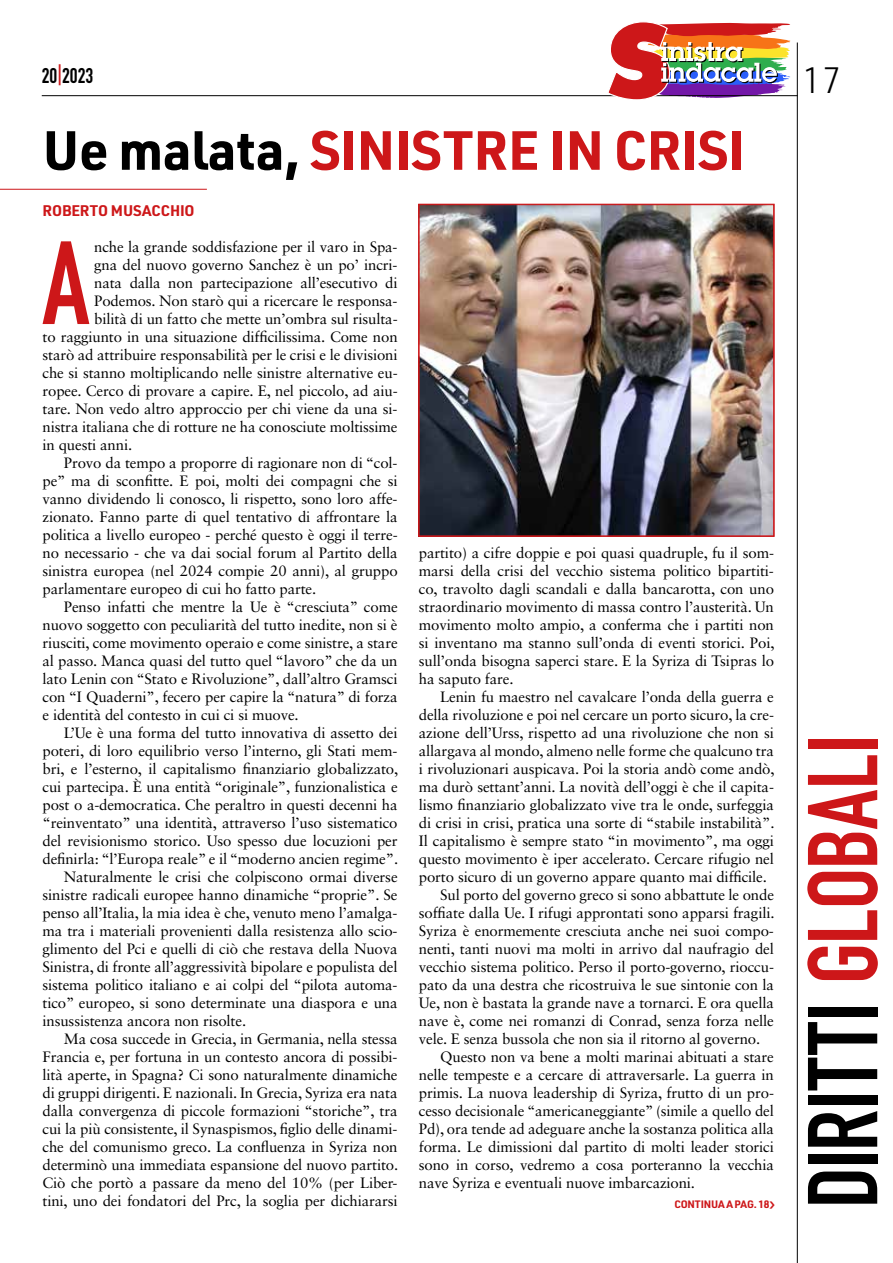
<style>
.page{position:relative;width:893px;height:1263px;background:#fff}
.page>*{position:absolute;margin:0;border:0;box-sizing:border-box;transform-origin:0 0}
.t1{font:116.1px "DIN Engschrift Std";color:#cd1719}
.t2{font:97.35px "DIN Engschrift Std";letter-spacing:-.005em;color:#000}
.t3{font:700 54px "URWDIN";letter-spacing:-.01em;color:#cd1719}
.t4{font:300 36px "URWDIN";color:#000}
.t5{font:21px "DIN Engschrift Std";color:#000}
.t6{font:15px/18px "Sabon LT Std";letter-spacing:-.01em;color:#000;text-align:justify}
.t7{font:700 15px "URWDIN";letter-spacing:-.005em;color:#cd1719}
.t8{font:700 10.5px "URWDIN";letter-spacing:-.015em;color:#cd1719}
.s1{color:#cd1719}
.s2{color:#000}
</style>
<div class="page">
<hr style="left:42px;top:95px;width:756px;height:1px;background:#000">
<hr style="left:797px;top:43px;width:1px;height:1220px;background:#000">
<svg style="left:606px;top:22px;width:185px;height:78px"></svg>
<hr style="left:0;top:189px;width:207px;height:1px;background:#cd1719">
<img style="left:418px;top:204px;width:356px;height:333px">
<div style="left:419px;top:205px;width:355px;height:331px;border:1px solid #cd1719"></div>
<h3 class="t5" style="left:42px;top:63px;width:53px">20<span class="s1">|</span>2023</h3>
<h3 class="t4" style="left:802px;top:56px;width:40px">17</h3>
<h3 class="t3" style="left:43px;top:113px;width:704px"><span class="s2">Ue malata,</span> SINISTRE IN CRISI</h3>
<p class="t7" style="left:43px;top:200px;width:154px">ROBERTO MUSACCHIO</p>
<h1 class="t1" style="left:42px;top:215px;width:49px">A</h1>
<p class="t6" style="left:94px;top:238px;width:305px">nche la grande soddisfazione per il varo in Spa-</p>
<p class="t6" style="left:94px;top:256px;width:305px">gna del nuovo governo Sanchez è un po’ incri-</p>
<p class="t6" style="left:94px;top:274px;width:305px">nata dalla non partecipazione all’esecutivo di</p>
<p class="t6" style="left:94px;top:292px;width:305px">Podemos. Non starò qui a ricercare le responsa-</p>
<p class="t6" style="left:94px;top:310px;width:305px">bilità di un fatto che mette un’ombra sul risulta-</p>
<p class="t6" style="left:43px;top:328px;width:357px">to raggiunto in una situazione difficilissima. Come non</p>
<p class="t6" style="left:43px;top:346px;width:357px">starò ad attribuire responsabilità per le crisi e le divisioni</p>
<p class="t6" style="left:43px;top:364px;width:357px">che si stanno moltiplicando nelle sinistre alternative eu-</p>
<p class="t6" style="left:43px;top:382px;width:357px">ropee. Cerco di provare a capire. E, nel piccolo, ad aiu-</p>
<p class="t6" style="left:43px;top:400px;width:357px">tare. Non vedo altro approccio per chi viene da una si-</p>
<p class="t6" style="left:43px;top:418px;width:357px">nistra italiana che di rotture ne ha conosciute moltissime</p>
<p class="t6" style="left:43px;top:436px;width:91px">in questi anni.</p>
<p class="t6" style="left:64px;top:454px;width:335px">Provo da tempo a proporre di ragionare non di “col-</p>
<p class="t6" style="left:43px;top:472px;width:357px">pe” ma di sconfitte. E poi, molti dei compagni che si</p>
<p class="t6" style="left:43px;top:490px;width:357px">vanno dividendo li conosco, li rispetto, sono loro affe-</p>
<p class="t6" style="left:43px;top:508px;width:357px">zionato. Fanno parte di quel tentativo di affrontare la</p>
<p class="t6" style="left:43px;top:526px;width:357px">politica a livello europeo - perché questo è oggi il terre-</p>
<p class="t6" style="left:43px;top:544px;width:357px">no necessario - che va dai social forum al Partito della</p>
<p class="t6" style="left:43px;top:562px;width:357px">sinistra europea (nel 2024 compie 20 anni), al gruppo</p>
<p class="t6" style="left:43px;top:580px;width:275px">parlamentare europeo di cui ho fatto parte.</p>
<p class="t6" style="left:64px;top:598px;width:335px">Penso infatti che mentre la Ue è “cresciuta” come</p>
<p class="t6" style="left:43px;top:616px;width:357px">nuovo soggetto con peculiarità del tutto inedite, non si è</p>
<p class="t6" style="left:43px;top:634px;width:357px">riusciti, come movimento operaio e come sinistre, a stare</p>
<p class="t6" style="left:43px;top:652px;width:356px">al passo. Manca quasi del tutto quel “lavoro” che da un</p>
<p class="t6" style="left:43px;top:670px;width:357px">lato Lenin con “Stato e Rivoluzione”, dall’altro Gramsci</p>
<p class="t6" style="left:43px;top:688px;width:357px">con “I Quaderni”, fecero per capire la “natura” di forza</p>
<p class="t6" style="left:43px;top:706px;width:258px">e identità del contesto in cui ci si muove.</p>
<p class="t6" style="left:64px;top:724px;width:335px">L’Ue è una forma del tutto innovativa di assetto dei</p>
<p class="t6" style="left:43px;top:742px;width:357px">poteri, di loro equilibrio verso l’interno, gli Stati mem-</p>
<p class="t6" style="left:43px;top:760px;width:357px">bri, e l’esterno, il capitalismo finanziario globalizzato,</p>
<p class="t6" style="left:43px;top:778px;width:357px">cui partecipa. È una entità “originale”, funzionalistica e</p>
<p class="t6" style="left:43px;top:796px;width:357px">post o a-democratica. Che peraltro in questi decenni ha</p>
<p class="t6" style="left:43px;top:814px;width:357px">“reinventato” una identità, attraverso l’uso sistematico</p>
<p class="t6" style="left:43px;top:832px;width:357px">del revisionismo storico. Uso spesso due locuzioni per</p>
<p class="t6" style="left:43px;top:850px;width:357px">definirla: “l’Europa reale” e il “moderno ancien regime”.</p>
<p class="t6" style="left:64px;top:868px;width:335px">Naturalmente le crisi che colpiscono ormai diverse</p>
<p class="t6" style="left:43px;top:886px;width:357px">sinistre radicali europee hanno dinamiche “proprie”. Se</p>
<p class="t6" style="left:43px;top:904px;width:357px">penso all’Italia, la mia idea è che, venuto meno l’amalga-</p>
<p class="t6" style="left:43px;top:922px;width:356px">ma tra i materiali provenienti dalla resistenza allo scio-</p>
<p class="t6" style="left:43px;top:940px;width:357px">glimento del Pci e quelli di ciò che restava della Nuova</p>
<p class="t6" style="left:43px;top:958px;width:357px">Sinistra, di fronte all’aggressività bipolare e populista del</p>
<p class="t6" style="left:43px;top:976px;width:356px">sistema politico italiano e ai colpi del “pilota automa-</p>
<p class="t6" style="left:43px;top:994px;width:357px">tico” europeo, si sono determinate una diaspora e una</p>
<p class="t6" style="left:43px;top:1012px;width:205px">insussistenza ancora non risolte.</p>
<p class="t6" style="left:64px;top:1030px;width:335px">Ma cosa succede in Grecia, in Germania, nella stessa</p>
<p class="t6" style="left:43px;top:1048px;width:356px">Francia e, per fortuna in un contesto ancora di possibi-</p>
<p class="t6" style="left:43px;top:1066px;width:357px">lità aperte, in Spagna? Ci sono naturalmente dinamiche</p>
<p class="t6" style="left:43px;top:1084px;width:357px">di gruppi dirigenti. E nazionali. In Grecia, Syriza era nata</p>
<p class="t6" style="left:43px;top:1102px;width:357px">dalla convergenza di piccole formazioni “storiche”, tra</p>
<p class="t6" style="left:43px;top:1120px;width:357px">cui la più consistente, il Synaspismos, figlio delle dinami-</p>
<p class="t6" style="left:43px;top:1138px;width:357px">che del comunismo greco. La confluenza in Syriza non</p>
<p class="t6" style="left:43px;top:1156px;width:357px">determinò una immediata espansione del nuovo partito.</p>
<p class="t6" style="left:43px;top:1174px;width:357px">Ciò che portò a passare da meno del 10% (per Liber-</p>
<p class="t6" style="left:43px;top:1192px;width:357px">tini, uno dei fondatori del Prc, la soglia per dichiararsi</p>
<p class="t6" style="left:419px;top:544px;width:357px">partito) a cifre doppie e poi quasi quadruple, fu il som&shy;marsi della crisi del vecchio sistema politico bipartiti&shy;co, travolto dagli scandali e dalla bancarotta, con uno straordinario movimento di massa contro l’austerità. Un movimento molto ampio, a conferma che i partiti non si inventano ma stanno sull’onda di eventi storici. Poi, sull’onda bisogna saperci stare. E la Syriza di Tsipras lo ha saputo fare.</p>
<p class="t6" style="left:440px;top:688px;width:335px">Lenin fu maestro nel cavalcare l’onda della guerra e</p>
<p class="t6" style="left:419px;top:706px;width:357px">della rivoluzione e poi nel cercare un porto sicuro, la cre-</p>
<p class="t6" style="left:419px;top:724px;width:357px">azione dell’Urss, rispetto ad una rivoluzione che non si</p>
<p class="t6" style="left:419px;top:742px;width:357px">allargava al mondo, almeno nelle forme che qualcuno tra</p>
<p class="t6" style="left:419px;top:760px;width:357px">i rivoluzionari auspicava. Poi la storia andò come andò,</p>
<p class="t6" style="left:419px;top:778px;width:357px">ma durò settant’anni. La novità dell’oggi è che il capita-</p>
<p class="t6" style="left:419px;top:796px;width:357px">lismo finanziario globalizzato vive tra le onde, surfeggia</p>
<p class="t6" style="left:419px;top:814px;width:357px">di crisi in crisi, pratica una sorte di “stabile instabilità”.</p>
<p class="t6" style="left:419px;top:832px;width:357px">Il capitalismo è sempre stato “in movimento”, ma oggi</p>
<p class="t6" style="left:419px;top:850px;width:357px">questo movimento è iper accelerato. Cercare rifugio nel</p>
<p class="t6" style="left:419px;top:868px;width:349px">porto sicuro di un governo appare quanto mai difficile.</p>
<p class="t6" style="left:440px;top:886px;width:335px">Sul porto del governo greco si sono abbattute le onde</p>
<p class="t6" style="left:419px;top:904px;width:357px">soffiate dalla Ue. I rifugi approntati sono apparsi fragili.</p>
<p class="t6" style="left:419px;top:922px;width:357px">Syriza è enormemente cresciuta anche nei suoi compo-</p>
<p class="t6" style="left:419px;top:940px;width:357px">nenti, tanti nuovi ma molti in arrivo dal naufragio del</p>
<p class="t6" style="left:419px;top:958px;width:357px">vecchio sistema politico. Perso il porto-governo, rioccu-</p>
<p class="t6" style="left:419px;top:976px;width:357px">pato da una destra che ricostruiva le sue sintonie con la</p>
<p class="t6" style="left:419px;top:994px;width:357px">Ue, non è bastata la grande nave a tornarci. E ora quella</p>
<p class="t6" style="left:419px;top:1012px;width:356px">nave è, come nei romanzi di Conrad, senza forza nelle</p>
<p class="t6" style="left:419px;top:1030px;width:343px">vele. E senza bussola che non sia il ritorno al governo.</p>
<p class="t6" style="left:440px;top:1048px;width:335px">Questo non va bene a molti marinai abituati a stare</p>
<p class="t6" style="left:419px;top:1066px;width:356px">nelle tempeste e a cercare di attraversarle. La guerra in</p>
<p class="t6" style="left:419px;top:1084px;width:357px">primis. La nuova leadership di Syriza, frutto di un pro-</p>
<p class="t6" style="left:419px;top:1102px;width:357px">cesso decisionale “americaneggiante” (simile a quello del</p>
<p class="t6" style="left:419px;top:1120px;width:357px">Pd), ora tende ad adeguare anche la sostanza politica alla</p>
<p class="t6" style="left:419px;top:1138px;width:357px">forma. Le dimissioni dal partito di molti leader storici</p>
<p class="t6" style="left:419px;top:1156px;width:357px">sono in corso, vedremo a cosa porteranno la vecchia</p>
<p class="t6" style="left:419px;top:1174px;width:278px">nave Syriza e eventuali nuove imbarcazioni.</p>
<p class="t8" style="left:674px;top:1197px;width:97px">CONTINUA A PAG. 18</p>
<h2 class="t2" style="left:786px;top:1208px;width:475px;rotate:-90deg">DIRITTI <span class="s1">GLOBALI</span></h2>
</div>
